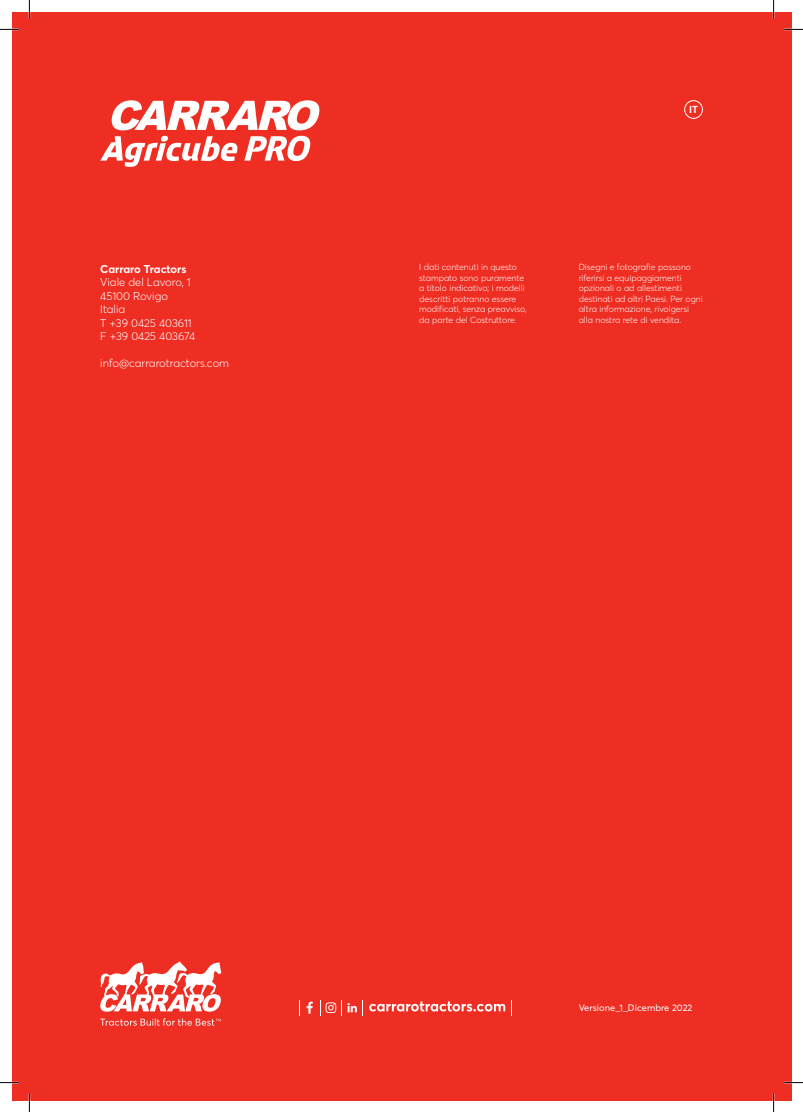
<style>
.page{position:relative;width:803px;height:1112px;background:#fff}
.page>*{position:absolute;margin:0;border:0;box-sizing:border-box;transform-origin:0 0}
.t1{font:300 11.25px/13.5px "Averta PE";color:#fff}
.t2{font:700 11.25px "Averta PE";color:#fff}
.t3{font:700 10px "Averta PE";color:#fff}
.t4{font:9.38px "Averta PE";color:#fff}
.t5{font:300 8.75px/10.5px "Averta PE";color:#fff}
</style>
<div class="page">
<div style="left:12px;top:12px;width:779px;height:1087px;background:#ee2e22"></div>
<svg style="left:100px;top:961px;width:121px;height:50px"></svg>
<svg style="left:100px;top:1018px;width:121px;height:7px"></svg>
<svg style="left:307px;top:1001px;width:6px;height:12px"></svg>
<svg style="left:299px;top:1000px;width:1px;height:14px"></svg>
<svg style="left:511px;top:1000px;width:1px;height:14px"></svg>
<svg style="left:369px;top:1001px;width:136px;height:11px"></svg>
<svg style="left:320px;top:1000px;width:37px;height:14px"></svg>
<svg style="left:112px;top:100px;width:207px;height:30px"></svg>
<svg style="left:100px;top:136px;width:137px;height:31px"></svg>
<svg style="left:244px;top:136px;width:66px;height:25px"></svg>
<div style="left:684px;top:100px;width:19px;height:19px;border:1px solid #fff;border-radius:50%"></div>
<svg style="left:0;top:29px;width:19px;height:1px"></svg>
<svg style="left:784px;top:29px;width:19px;height:1px"></svg>
<svg style="left:0;top:1081px;width:19px;height:2px"></svg>
<svg style="left:784px;top:1081px;width:19px;height:2px"></svg>
<svg style="left:29px;top:0;width:1px;height:19px"></svg>
<svg style="left:29px;top:1093px;width:1px;height:18px"></svg>
<svg style="left:773px;top:0;width:1px;height:19px"></svg>
<svg style="left:773px;top:1093px;width:1px;height:18px"></svg>
<p class="t2" style="left:100px;top:261px;width:88px">Carraro Tractors</p>
<p class="t1" style="left:100px;top:275px;width:96px">Viale del Lavoro, 1<br>45100 Rovigo<br>Italia<br>T +39 0425 403611<br>F +39 0425 403674</p>
<p class="t1" style="left:100px;top:356px;width:130px">info@carrarotractors.com</p>
<p class="t3" style="left:689px;top:102px;width:10px">IT</p>
<p class="t5" style="left:419px;top:261px;width:109px">I dati contenuti in questo stampato sono puramente a titolo indicativo; i modelli descritti potranno essere modificati, senza preavviso, da parte del Costruttore.</p>
<p class="t5" style="left:579px;top:261px;width:126px">Disegni e fotografie possono riferirsi a equipaggiamenti opzionali o ad allestimenti destinati ad altri Paesi. Per ogni altra informazione, rivolgersi alla nostra rete di vendita.</p>
<p class="t4" style="left:579px;top:1000px;width:115px">Versione_1_Dicembre 2022</p>
</div>
